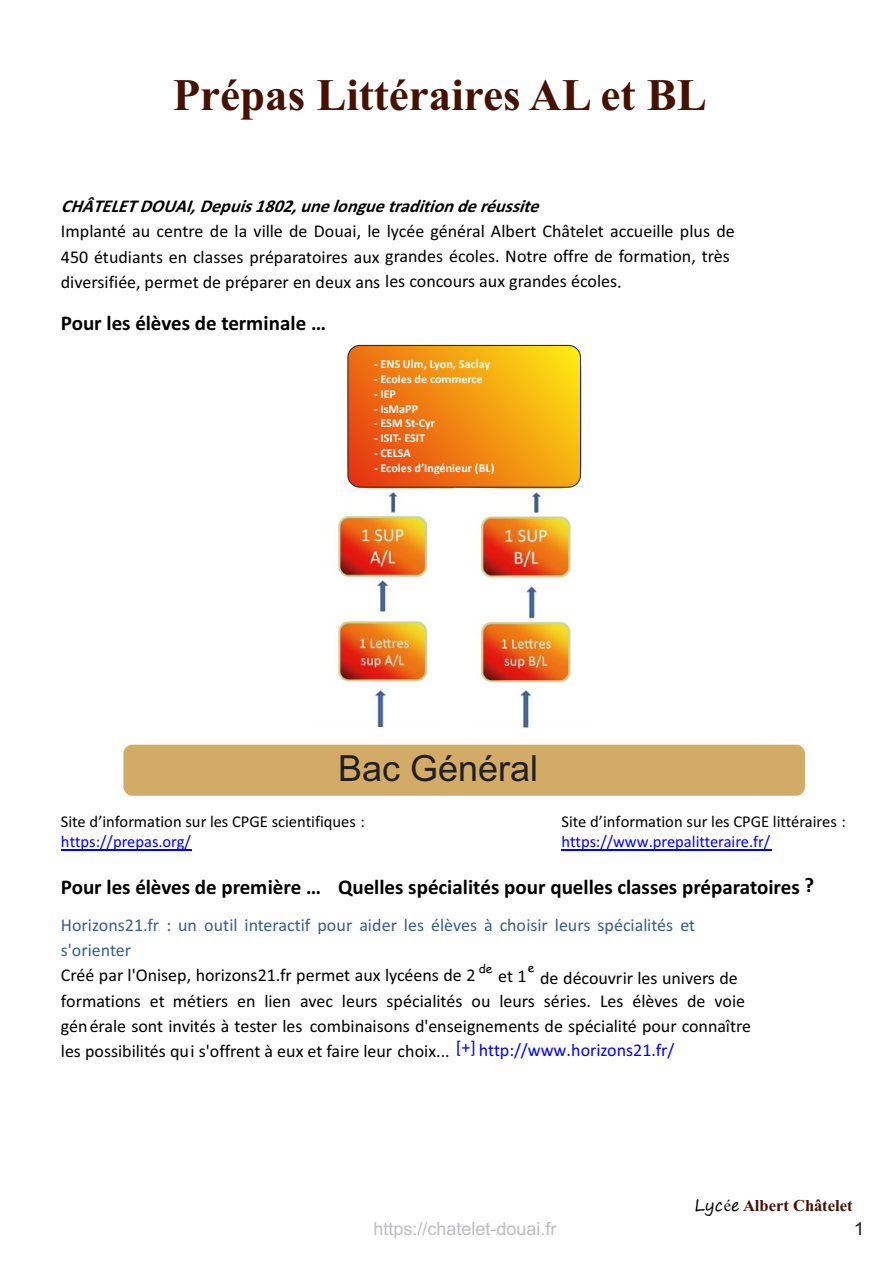
<style>
.page{position:relative;width:893px;height:1263px;background:#fff}
.page>*{position:absolute;margin:0;border:0;box-sizing:border-box;transform-origin:0 0}
.t1{font:700 45px "Times New Roman";color:#451200}
.t2{font:36px "Arial";color:#231f20}
.t3{font:700 21px "Calibri";color:#000}
.t4{font:18px/25px "Calibri";color:#000}
.t5{font:18px/25px "Calibri";color:#365f92}
.t6{font:italic 700 18px "Calibri";color:#000}
.t7{font:18px "Arial";color:#bbbdc0}
.t8{font:18px "Arial";color:#231f20;scale:1.08 1}
.t9{font:16.5px "Calibri";color:#000}
.t10{font:16.5px "Calibri";color:#00f}
.t11{font:700 16.5px "Times New Roman";color:#451200}
.t12{font:700 12.15px "Calibri";color:#fff}
.t13{font:12px "Comic Sans MS";color:#000}
.s1{font-family:"Comic Sans MS"}
.s2{color:#00f}
.s3{font-family:"Segoe Print";font-weight:400;color:#000}
.s4{font-weight:400;color:#000}
</style>
<div class="page">
<hr style="left:61px;top:849px;width:130px;height:1px;background:#00f">
<hr style="left:561px;top:849px;width:211px;height:1px;background:#00f">
<img style="left:346px;top:347px;width:237px;height:381px">
<img style="left:453px;top:487px;width:130px;height:201px">
<div style="left:77px;top:727px;width:391px;height:76px;background:#fff"></div>
<div style="left:123px;top:745px;width:682px;height:51px;background:#d2ac67;border-radius:9px"></div>
<svg style="left:348px;top:345px;width:232px;height:142px"></svg>
<div style="left:347px;top:345px;width:234px;height:143px;border:1px solid #231f20;border-radius:12px"></div>
<img style="left:337px;top:488px;width:102px;height:200px">
<h1 class="t1" style="left:173px;top:79px;width:536px">Prépas Littéraires AL et BL</h1>
<p class="t6" style="left:61px;top:199px;width:485px">CHÂTELETDOUAI,Depuis1802,unelonguetraditionderéussite</p>
<p class="t4" style="left:61px;top:220px;width:675px">Implanté au centre de la ville de Douai, le lycée général Albert Châtelet accueille plus de<br>450 étudiants en classes préparatoires aux grandes écoles. Notre offre de formation, très diversifiée, permet de préparer en deux ans les concours aux grandes écoles<span class="s1">.</span></p>
<p class="t3" style="left:61px;top:315px;width:267px">Pour les élèves de terminale …</p>
<p class="t12" style="left:374px;top:359px;width:118px">- ENS Ulm, Lyon, Saclay</p>
<p class="t12" style="left:374px;top:374px;width:110px">- Ecoles de commerce</p>
<p class="t12" style="left:374px;top:389px;width:24px">- IEP</p>
<p class="t12" style="left:374px;top:403px;width:46px">- IsMaPP</p>
<p class="t12" style="left:374px;top:418px;width:63px">- ESM St-Cyr</p>
<p class="t12" style="left:374px;top:433px;width:53px">- ISIT- ESIT</p>
<p class="t12" style="left:374px;top:448px;width:38px">- CELSA</p>
<p class="t12" style="left:374px;top:463px;width:122px">- Ecoles d’Ingénieur (BL)</p>
<h2 class="t2" style="left:338px;top:755px;width:202px">Bac Général</h2>
<p class="t9" style="left:61px;top:815px;width:306px">Site d’information sur les CPGE scientifiques :</p>
<p class="t9" style="left:561px;top:815px;width:286px">Site d’information sur les CPGE littéraires :</p>
<p class="t10" style="left:61px;top:835px;width:132px">https://prepas.org/</p>
<p class="t10" style="left:561px;top:835px;width:210px">https://www.prepalitteraire.fr/</p>
<p class="t3" style="left:61px;top:878px;width:755px">Pour les élèves de première … Quelles spécialités pour quelles classes préparatoires ?</p>
<p class="t5" style="left:61px;top:914px;width:636px">Horizons21.fr : un outil interactif pour aider les élèves à choisir leurs spécialités et s'orienter</p>
<p class="t4" style="left:61px;top:964px;width:416px">Créé par l'Onisep, horizons21.fr permet aux lycéens de 2</p>
<p class="t13" style="left:479px;top:963px;width:15px">de</p>
<p class="t13" style="left:528px;top:962px;width:8px">e</p>
<p class="t4" style="left:61px;top:968px;width:686px;line-height:23px;text-indent:479px">de découvrir les univers de formations et métiers en lien avec leurs spécialités ou leurs séries. Les élèves de voie</p>
<p class="t4" style="left:61px;top:1014px;width:692px">générale sont invités à tester les combinaisons d'enseignements de spécialité pour connaître les possibilités qui s'offrent à eux et faire leur choix... <sup>[+]</sup> <span class="s2">http://www.horizons21.fr/</span></p>
<p class="t4" style="left:498px;top:964px;width:30px">et 1</p>
<p class="t7" style="left:373px;top:1222px;width:185px">https://chatelet-douai.fr</p>
<p class="t11" style="left:694px;top:1199px;width:160px"><span class="s3">Lyc</span><span class="s4">é</span><span class="s3">e</span> Albert Châtelet</p>
<p class="t8" style="left:854px;top:1221px;width:12px">1</p>
</div>
